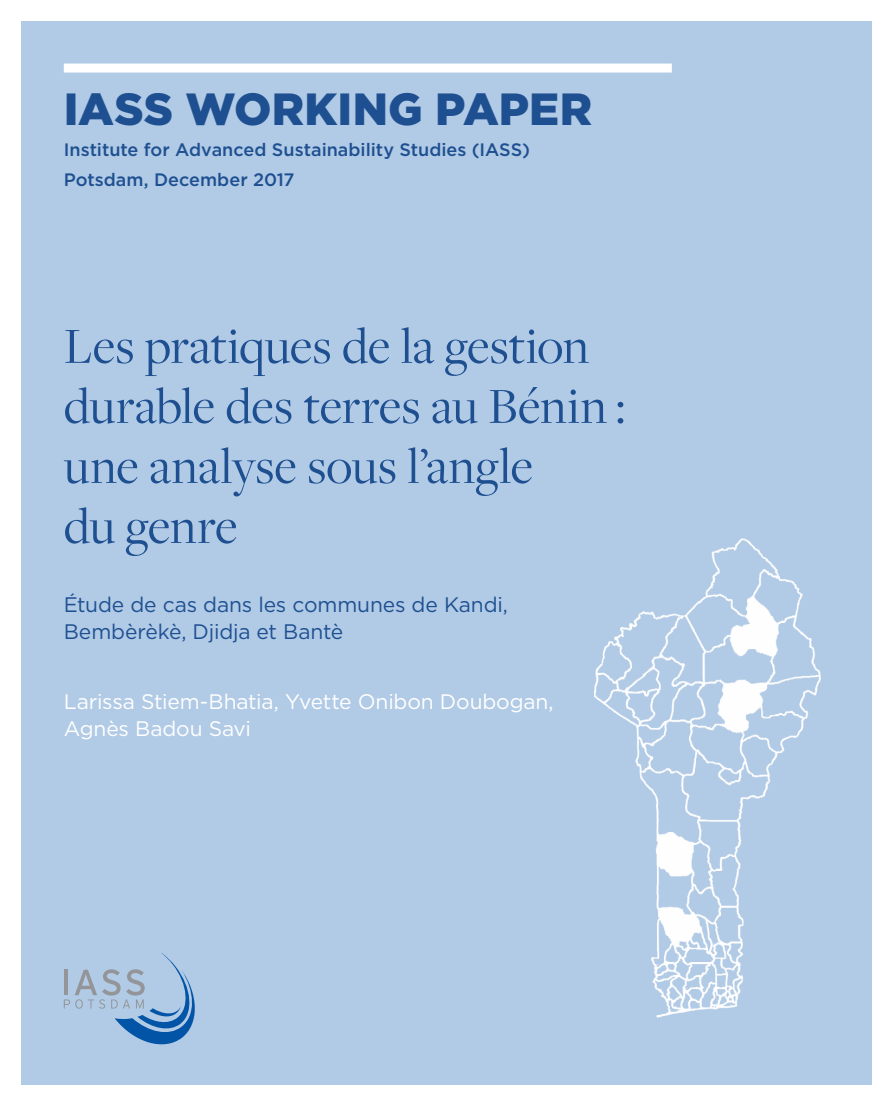
<style>
.page{position:relative;width:893px;height:1106px;background:#fff}
.page>*{position:absolute;margin:0;border:0;box-sizing:border-box;transform-origin:0 0}
.t1{font:52.5px/60px "Freight Disp Pro";letter-spacing:-.005em;color:#1e5091}
.t2{font:900 45px "Gotham";letter-spacing:.005em;color:#1e5091}
.t3{font:21px/27px "Gotham";letter-spacing:-.01em;color:#1e5091}
.t4{font:21px/27px "Gotham";letter-spacing:-.005em;color:#fff}
.t5{font:500 18px/30px "Gotham";color:#1e5091}
</style>
<div class="page">
<div style="left:21px;top:21px;width:851px;height:1063px;background:#b1cae5"></div>
<div style="left:64px;top:64px;width:608px;height:9px;background:#fff"></div>
<svg style="left:64px;top:952px;width:131px;height:92px"></svg>
<img style="left:594px;top:538px;width:227px;height:480px">
<p class="t2" style="left:64px;top:78px;width:530px">IASS WORKING PAPER</p>
<p class="t5" style="left:64px;top:135px;width:468px">Institute for Advanced Sustainability Studies (IASS)<br>Potsdam, December 2017</p>
<p class="t1" style="left:64px;top:314px;width:563px">Les pratiques de la gestion durable des terres au Bénin : une analyse sous l’angle<br>du genre</p>
<p class="t3" style="left:64px;top:590px;width:446px">Étude de cas dans les communes de Kandi,<br>Bembèrèkè, Djidja et Bantè</p>
<p class="t4" style="left:64px;top:688px;width:491px">Larissa Stiem-Bhatia, Yvette Onibon Doubogan,<br>Agnès Badou Savi</p>
</div>
